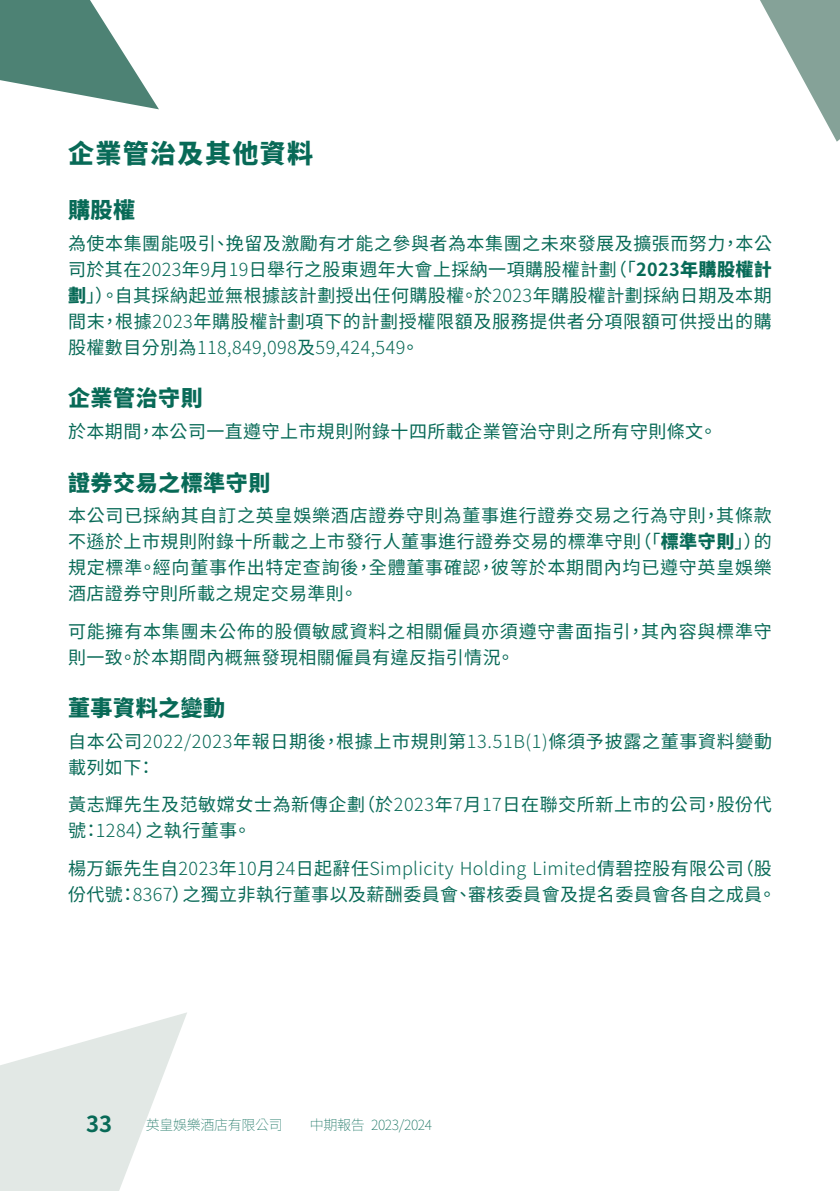
<style>
.page{position:relative;width:840px;height:1191px;background:#fff}
.page>*{position:absolute;margin:0;border:0;box-sizing:border-box;transform-origin:0 0}
.t1{font:900 26px "Noto Sans CJ Ktc";letter-spacing:.05em;color:#086a57}
.t2{font:900 22px "Noto Sans CJ Ktc";letter-spacing:.025em;color:#086a57}
.t3{font:700 22px "Noto Sans CJ Ktc";color:#086a57}
.t4{font:18px/26px "Noto Sans CJ Ktc";letter-spacing:.03em;color:#086a57}
.t5{font:300 18px "Noto Sans CJ Ktc";letter-spacing:.02em;color:#086a57}
.t6{font:900 18px "Noto Sans CJ Ktc";letter-spacing:.025em;color:#086a57}
.t7{font:100 14px "Noto Sans CJ Ktc";letter-spacing:-.025em;color:#086a57}
.s1{font-weight:400}
.s2{font-weight:700}
.s3{font-weight:300}
.s4{font-weight:900}
</style>
<div class="page">
<svg style="left:0;top:1012px;width:187px;height:179px"></svg>
<svg style="left:760px;top:0;width:79px;height:142px;fill:#85a298"></svg>
<svg style="left:0;top:0;width:159px;height:109px"></svg>
<h1 class="t1" style="left:68px;top:139px;width:246px">企業管治及其他資料</h1>
<p class="t2" style="left:68px;top:197px;width:69px">購股權</p>
<p class="t4" style="left:226px;top:230px;width:501px">挽留及激勵有才能之參與者為本集團之未來發展及擴張而努力</p>
<p class="t4" style="left:68px;top:230px;width:149px">為使本集團能吸引</p>
<p class="t4" style="left:735px;top:230px;width:38px">本公</p>
<p class="t4" style="left:721px;top:230px;width:19px">，</p>
<p class="t4" style="left:212px;top:230px;width:19px">、</p>
<p class="t6" style="left:608px;top:259px;width:164px"><span class="s1">（「</span><span class="s2">2023</span>年購股權計</p>
<p class="t4" style="left:474px;top:256px;width:299px;text-indent:-406px">司於其在<span class="s3">2023</span>年月<span class="s3">9 19</span>日舉行之股東週年大會上採納一項購股權計劃<br>於<span class="s3">2023</span>年購股權計劃採納日期及本期</p>
<p class="t4" style="left:115px;top:282px;width:657px;text-indent:-47px"><span class="s4">劃</span>」）。<br>根據<span class="s3">2023</span>年購股權計劃項下的計劃授權限額及服務提供者分項限額可供授出的購</p>
<p class="t4" style="left:115px;top:282px;width:351px">自其採納起並無根據該計劃授出任何購股權</p>
<p class="t4" style="left:460px;top:282px;width:19px">。</p>
<p class="t4" style="left:68px;top:308px;width:38px">間末</p>
<p class="t4" style="left:101px;top:308px;width:19px">，</p>
<p class="t5" style="left:68px;top:337px;width:338px"><span class="s1">股權數目分別為</span>118,849,098<span class="s1">及</span>59,424,549</p>
<p class="t2" style="left:68px;top:386px;width:136px">企業管治守則</p>
<p class="t4" style="left:401px;top:334px;width:19px">。</p>
<p class="t4" style="left:151px;top:419px;width:553px">本公司一直遵守上市規則附錄十四所載企業管治守則之所有守則條文</p>
<p class="t4" style="left:68px;top:419px;width:75px">於本期間</p>
<p class="t2" style="left:68px;top:470px;width:204px">證券交易之標準守則</p>
<p class="t4" style="left:698px;top:419px;width:19px">。</p>
<p class="t4" style="left:137px;top:419px;width:19px">，</p>
<p class="t4" style="left:68px;top:503px;width:638px">本公司已採納其自訂之英皇娛樂酒店證券守則為董事進行證券交易之行為守則</p>
<p class="t4" style="left:715px;top:503px;width:57px">其條款</p>
<p class="t4" style="left:701px;top:503px;width:19px">，</p>
<p class="t4" style="left:633px;top:529px;width:130px">（「<span class="s4">標準守則</span>」）</p>
<p class="t4" style="left:491px;top:529px;width:282px;text-indent:-423px">不遜於上市規則附錄十所載之上市發行人董事進行證券交易的標準守則<br>彼等於本期間內均已遵守英皇娛樂</p>
<p class="t4" style="left:753px;top:529px;width:19px">的</p>
<p class="t4" style="left:68px;top:555px;width:76px">規定標準</p>
<p class="t4" style="left:153px;top:555px;width:207px">經向董事作出特定查詢後</p>
<p class="t4" style="left:369px;top:555px;width:113px">全體董事確認</p>
<p class="t4" style="left:138px;top:555px;width:20px">。</p>
<p class="t4" style="left:354px;top:555px;width:19px">，</p>
<p class="t4" style="left:476px;top:555px;width:19px">，</p>
<p class="t4" style="left:68px;top:581px;width:277px">酒店證券守則所載之規定交易準則</p>
<p class="t4" style="left:339px;top:581px;width:19px">。</p>
<p class="t4" style="left:640px;top:618px;width:132px">其內容與標準守</p>
<p class="t4" style="left:496px;top:618px;width:135px;text-indent:-428px">可能擁有本集團未公佈的股價敏感資料之相關僱員亦須遵守書面指引。</p>
<p class="t4" style="left:626px;top:618px;width:19px">，</p>
<p class="t4" style="left:133px;top:644px;width:369px">於本期間內概無發現相關僱員有違反指引情況</p>
<p class="t4" style="left:68px;top:644px;width:56px">則一致</p>
<p class="t2" style="left:68px;top:696px;width:159px">董事資料之變動</p>
<p class="t4" style="left:119px;top:644px;width:20px">。</p>
<p class="t4" style="left:336px;top:729px;width:437px">根據上市規則第<span class="s3">13.51B )1(</span> 條須予披露之董事資料變動</p>
<p class="t4" style="left:137px;top:729px;width:190px;text-indent:-69px">自本公司<span class="s3">2022/2023</span>年報日期後：</p>
<p class="t4" style="left:322px;top:729px;width:19px">，</p>
<p class="t4" style="left:68px;top:755px;width:75px">載列如下</p>
<p class="t4" style="left:357px;top:792px;width:350px">（於<span class="s3">2023</span>年月<span class="s3">7 17</span>日在聯交所新上市的公司</p>
<p class="t4" style="left:233px;top:792px;width:133px;text-indent:-165px">黃志輝先生及范敏嫦女士為新傳企劃。</p>
<p class="t4" style="left:716px;top:792px;width:57px">股份代</p>
<p class="t4" style="left:702px;top:792px;width:19px">，</p>
<p class="t5" style="left:82px;top:820px;width:73px"><span class="s1">：</span>1284<span class="s1">）</span></p>
<p class="t4" style="left:145px;top:818px;width:93px">之執行董事</p>
<p class="t4" style="left:68px;top:818px;width:19px">號</p>
<p class="t4" style="left:735px;top:855px;width:37px">（股</p>
<p class="t5" style="left:68px;top:858px;width:677px"><span class="s1">楊万鋠先生自</span>2023<span class="s1">年</span>10<span class="s1">月</span>24<span class="s1">日起辭任</span>Simplicity Holding Limited<span class="s1">倩碧控股有限公司</span></p>
<p class="t5" style="left:119px;top:884px;width:73px"><span class="s1">：</span>8367<span class="s1">）</span></p>
<p class="t4" style="left:467px;top:881px;width:295px">審核委員會及提名委員會各自之成員</p>
<p class="t4" style="left:182px;top:881px;width:277px">之獨立非執行董事以及薪酬委員會</p>
<p class="t4" style="left:68px;top:881px;width:56px">份代號</p>
<p class="t4" style="left:757px;top:881px;width:19px">。</p>
<p class="t4" style="left:454px;top:881px;width:19px">、</p>
<p class="t3" style="left:86px;top:1112px;width:27px">33</p>
<p class="t7" style="left:146px;top:1116px;width:138px">英皇娛樂酒店有限公司</p>
<p class="t7" style="left:309px;top:1116px;width:56px">中期報告</p>
<p class="t7" style="left:371px;top:1116px;width:63px">2023/2024</p>
</div>
